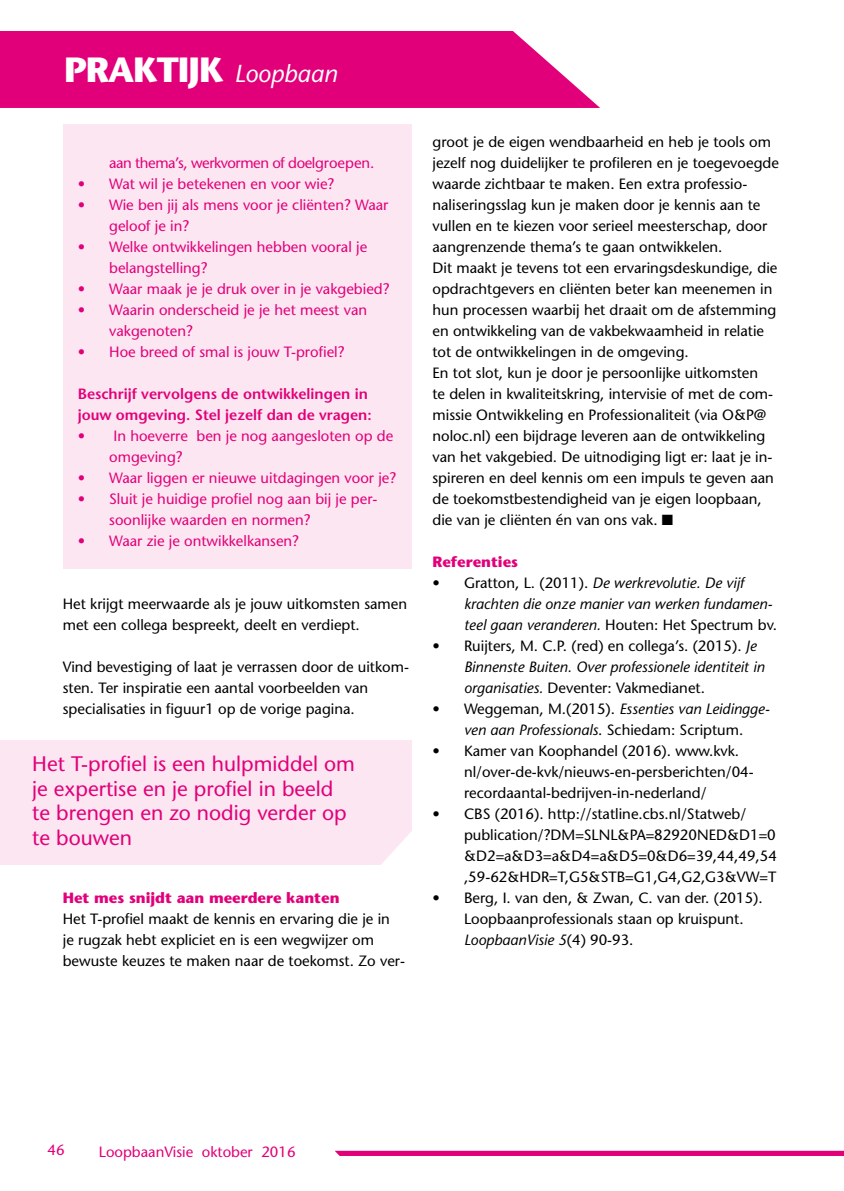
<style>
.page{position:relative;width:844px;height:1191px;background:#fff}
.page>*{position:absolute;margin:0;border:0;box-sizing:border-box;transform-origin:0 0}
.t1{font:700 35px "Stone Sans";letter-spacing:-.03em;color:#fff}
.t2{font:italic 24.5px "Stone Sans";color:#fff}
.t3{font:21px/24.5px "Stone Sans";color:#e2007a}
.t4{font:14.88px/21px "Stone Sans";color:#000}
.t5{font:14.88px/21px "Stone Sans";color:#e2007a}
.t6{font:italic 14.88px/21px "Stone Sans";color:#000}
.t7{font:600 14.88px/21px "Stone Sans";color:#e2007a}
.t8{font:700 14.88px "Stone Sans";color:#e2007a}
.t9{font:14.88px "Stone Sans";letter-spacing:-.03em;color:#e2007a}
.s1{font-style:normal}
.s2{font-style:italic}
</style>
<div class="page">
<svg style="left:0;top:31px;width:600px;height:77px;background:#e41283"></svg>
<svg style="left:335px;top:1150px;width:508px;height:6px;background:#e5248c"></svg>
<div style="left:63px;top:124px;width:348px;height:444px;background:#fce6f1"></div>
<div style="left:0;top:740px;width:411px;height:125px;background:#fce6f1"></div>
<svg style="left:381px;top:829px;width:31px;height:36px"></svg>
<h1 class="t1" style="left:64px;top:48px;width:161px">PRAKTIJK</h1>
<h2 class="t2" style="left:234px;top:59px;width:104px">Loopbaan</h2>
<p class="t9" style="left:109px;top:154px;width:267px">aan thema’s, werkvormen of doelgroepen.</p>
<p class="t5" style="left:78px;top:173px;width:258px">• Wat wil je betekenen en voor wie?</p>
<p class="t5" style="left:109px;top:194px;width:281px;text-indent:-32px">• Wie ben jij als mens voor je cliënten? Waar geloof je in?</p>
<p class="t5" style="left:109px;top:236px;width:259px;text-indent:-32px">• Welke ontwikkelingen hebben vooral je belangstelling?</p>
<p class="t5" style="left:78px;top:278px;width:313px">• Waar maak je je druk over in je vakgebied?</p>
<p class="t5" style="left:109px;top:299px;width:259px;text-indent:-32px">• Waarin onderscheid je je het meest van vakgenoten?</p>
<p class="t5" style="left:78px;top:341px;width:268px">• Hoe breed of smal is jouw T-profiel?</p>
<p class="t7" style="left:78px;top:383px;width:295px">Beschrijf vervolgens de ontwikkelingen in jouw omgeving. Stel jezelf dan de vragen:</p>
<p class="t5" style="left:109px;top:425px;width:285px;text-indent:-32px">• In hoeverre ben je nog aangesloten op de omgeving?</p>
<p class="t5" style="left:78px;top:467px;width:320px">• Waar liggen er nieuwe uitdagingen voor je?</p>
<p class="t5" style="left:109px;top:488px;width:270px;text-indent:-32px">• Sluit je huidige profiel nog aan bij je per&shy;soonlijke waarden en normen?</p>
<p class="t5" style="left:78px;top:530px;width:223px">• Waar zie je ontwikkelkansen?</p>
<p class="t4" style="left:63px;top:593px;width:346px">Het krijgt meerwaarde als je jouw uitkomsten samen met een collega bespreekt, deelt en verdiept.</p>
<p class="t4" style="left:63px;top:656px;width:347px">Vind bevestiging of laat je verrassen door de uitkom&shy;sten. Ter inspiratie een aantal voorbeelden van specialisaties in figuur1 op de vorige pagina.</p>
<h3 class="t3" style="left:32px;top:751px;width:324px">Het T-profiel is een hulpmiddel om je expertise en je profiel in beeld te brengen en zo nodig verder op te bouwen</h3>
<p class="t8" style="left:63px;top:888px;width:278px">Het mes snijdt aan meerdere kanten</p>
<p class="t4" style="left:63px;top:908px;width:344px">Het T-profiel maakt de kennis en ervaring die je in<br>je rugzak hebt expliciet en is een wegwijzer om bewuste keuzes te maken naar de toekomst. Zo ver-</p>
<p class="t4" style="left:432px;top:131px;width:348px">groot je de eigen wendbaarheid en heb je tools om jezelf nog duidelijker te profileren en je toegevoegde waarde zichtbaar te maken. Een extra professio&shy;naliseringsslag kun je maken door je kennis aan te vullen en te kiezen voor serieel meesterschap, door aangrenzende thema’s te gaan ontwikkelen.<br>Dit maakt je tevens tot een ervaringsdeskundige, die opdrachtgevers en cliënten beter kan meenemen in hun processen waarbij het draait om de afstemming en ontwikkeling van de vakbekwaamheid in relatie tot de ontwikkelingen in de omgeving.<br>En tot slot, kun je door je persoonlijke uitkomsten<br>te delen in kwaliteitskring, intervisie of met de com&shy;missie Ontwikkeling en Professionaliteit (via O&amp;P@ noloc.nl) een bijdrage leveren aan de ontwikkeling van het vakgebied. De uitnodiging ligt er: laat je in&shy;spireren en deel kennis om een impuls te geven aan de toekomstbestendigheid van je eigen loopbaan, die van je cliënten én van ons vak. ■</p>
<p class="t8" style="left:432px;top:552px;width:87px">Referenties</p>
<p class="t6" style="left:464px;top:572px;width:314px;text-indent:-32px"><span class="s1">• Gratton, L. (2011).</span> De werkrevolutie. De vijf krachten die onze manier van werken fundamen&shy;teel gaan veranderen. <span class="s1">Houten: Het Spectrum bv.</span></p>
<p class="t4" style="left:464px;top:635px;width:302px;text-indent:-32px">• Ruijters, M. C.P. (red) en collega’s. (2015). <span class="s2">Je<br>Binnenste Buiten. Over professionele identiteit in organisaties.</span> Deventer: Vakmedianet.</p>
<p class="t6" style="left:432px;top:698px;width:339px;text-align:center"><span class="s1">• Weggeman, M.(2015).</span> Essenties van Leidingge&shy;ven aan Professionals<span class="s1">. Schiedam: Scriptum.</span></p>
<p class="t4" style="left:464px;top:740px;width:291px;text-indent:-32px">• Kamer van Koophandel (2016). www.kvk. nl/over-de-kvk/nieuws-en-persberichten/04- recordaantal-bedrijven-in-nederland/</p>
<p class="t4" style="left:464px;top:803px;width:314px;text-indent:-32px">• CBS (2016). http://statline.cbs.nl/Statweb/ publication/?DM=SLNL&amp;PA=82920NED&amp;D1=0 &amp;D2=a&amp;D3=a&amp;D4=a&amp;D5=0&amp;D6=39,44,49,54 ,59-62&amp;HDR=T,G5&amp;STB=G1,G4,G2,G3&amp;VW=T</p>
<p class="t4" style="left:464px;top:887px;width:300px;text-indent:-32px">• Berg, I. van den, &amp; Zwan, C. van der. (2015).<br>Loopbaanprofessionals staan op kruispunt.<br><span class="s2">LoopbaanVisie 5</span>(4) 90-93.</p>
<p class="t5" style="left:47px;top:1139px;width:19px">46</p>
<p class="t5" style="left:99px;top:1140px;width:198px">LoopbaanVisie oktober 2016</p>
</div>
